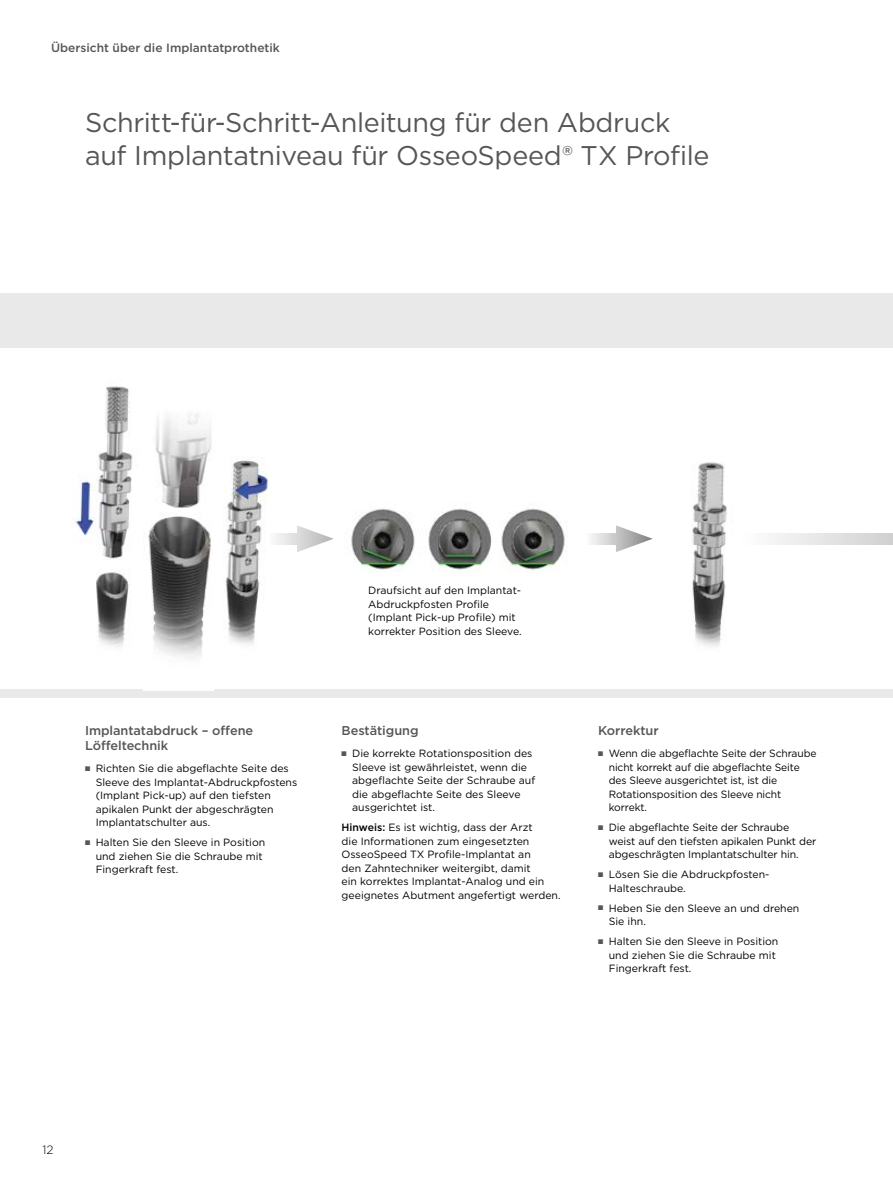
<style>
.page{position:relative;width:893px;height:1191px;background:#fff}
.page>*{position:absolute;margin:0;border:0;box-sizing:border-box;transform-origin:0 0}
.t1{font:27px/33px "Gotham";letter-spacing:-.01em;color:#565655}
.t2{font:500 12.75px/15px "Gotham";letter-spacing:-.005em;color:#565655}
.t3{font:500 12px "Gotham";color:#565655}
.t4{font:300 12px "Gotham";color:#000}
.t5{font:10.5px/13.5px "Gotham";color:#000}
.s1{color:#565655}
.s2{font-weight:500}
</style>
<div class="page">
<div style="left:0;top:293px;width:893px;height:404px;background:#e9e9e9"></div>
<div style="left:0;top:349px;width:893px;height:340px;background:#fff"></div>
<img style="left:692px;top:462px;width:35px;height:185px">
<img style="left:351px;top:508px;width:217px;height:64px">
<svg style="left:591px;top:533px;width:25px;height:11px"></svg>
<svg style="left:616px;top:525px;width:37px;height:27px"></svg>
<svg style="left:275px;top:533px;width:22px;height:11px"></svg>
<svg style="left:297px;top:525px;width:37px;height:27px"></svg>
<svg style="left:772px;top:533px;width:121px;height:11px"></svg>
<img style="left:143px;top:516px;width:71px;height:175px">
<img style="left:155px;top:413px;width:57px;height:90px">
<img style="left:165px;top:503px;width:33px;height:5px">
<img style="left:226px;top:457px;width:42px;height:188px">
<img style="left:75px;top:386px;width:58px;height:261px">
<p class="t3" style="left:51px;top:40px;width:230px">Übersicht über die Implantatprothetik</p>
<h1 class="t1" style="left:85px;top:106px;width:626px">Schritt-für-Schritt-Anleitung für den Abdruck auf Implantatniveau für OsseoSpeed® TX Profile</h1>
<p class="t2" style="left:85px;top:723px;width:170px">Implantatabdruck – offene<br>Löffeltechnik</p>
<p class="t5" style="left:96px;top:761px;width:203px;text-indent:-11px"><span class="s1">■</span> Richten Sie die abgeflachte Seite des Sleeve des Implantat-Abdruckpfostens (Implant Pick-up) auf den tiefsten apikalen Punkt der abgeschrägten Implantatschulter aus.</p>
<p class="t5" style="left:96px;top:835px;width:171px;text-indent:-11px"><span class="s1">■</span> Halten Sie den Sleeve in Position und ziehen Sie die Schraube mit<br>Fingerkraft fest.</p>
<p class="t5" style="left:368px;top:583px;width:155px">Draufsicht auf den Implantat-<br>Abdruckpfosten Profile (Implant Pick-up Profile) mit korrekter Position des Sleeve.</p>
<p class="t2" style="left:342px;top:723px;width:78px">Bestätigung</p>
<p class="t5" style="left:352px;top:746px;width:185px;text-indent:-11px"><span class="s1">■</span> Die korrekte Rotationsposition des<br>Sleeve ist gewährleistet, wenn die abgeflachte Seite der Schraube auf die abgeflachte Seite des Sleeve ausgerichtet ist.</p>
<p class="t5" style="left:342px;top:820px;width:220px"><span class="s2">Hinweis:</span> Es ist wichtig, dass der Arzt<br>die Informationen zum eingesetzten OsseoSpeed TX Profile-Implantat an<br>den Zahntechniker weitergibt, damit<br>ein korrektes Implantat-Analog und ein geeignetes Abutment angefertigt werden.</p>
<p class="t2" style="left:598px;top:723px;width:62px">Korrektur</p>
<p class="t5" style="left:609px;top:746px;width:209px;text-indent:-11px"><span class="s1">■</span> Wenn die abgeflachte Seite der Schraube nicht korrekt auf die abgeflachte Seite des Sleeve ausgerichtet ist, ist die<br>Rotationsposition des Sleeve nicht korrekt.</p>
<p class="t5" style="left:609px;top:820px;width:209px;text-indent:-11px"><span class="s1">■</span> Die abgeflachte Seite der Schraube weist auf den tiefsten apikalen Punkt der abgeschrägten Implantatschulter hin.</p>
<p class="t5" style="left:609px;top:867px;width:162px;text-indent:-11px"><span class="s1">■</span> Lösen Sie die Abdruckpfosten-<br>Halteschraube.</p>
<p class="t5" style="left:609px;top:901px;width:192px;text-indent:-11px"><span class="s1">■</span> Heben Sie den Sleeve an und drehen<br>Sie ihn.</p>
<p class="t5" style="left:609px;top:934px;width:171px;text-indent:-11px"><span class="s1">■</span> Halten Sie den Sleeve in Position und ziehen Sie die Schraube mit<br>Fingerkraft fest.</p>
<p class="t4" style="left:43px;top:1142px;width:13px">12</p>
</div>
